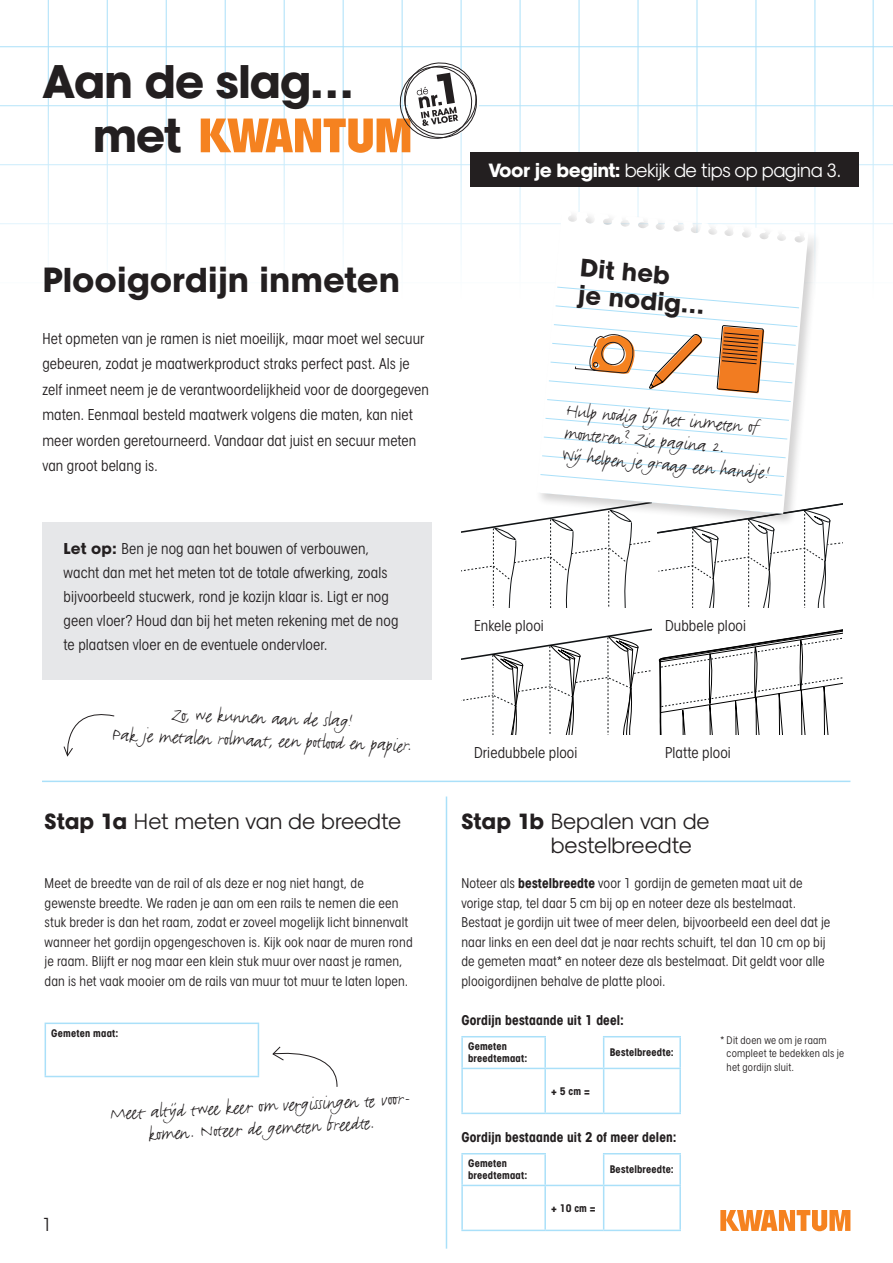
<style>
.page{position:relative;width:893px;height:1263px;background:#fff}
.page>*{position:absolute;margin:0;border:0;box-sizing:border-box;transform-origin:0 0}
.t1{font:700 45px/54px "Kwantum Sans";letter-spacing:-.03em;color:#231f20}
.t2{font:700 33px "Kwantum Sans";color:#231f20}
.t3{font:700 24px/26.7px "Kwantum Sans";color:#231f20}
.t4{font:21px/22.5px "Justlefthand Pro";color:#231f20;text-align:center}
.t5{font:21px/24px "Kwantum Sans";color:#231f20}
.t6{font:18.3px "Kwantum Sans";letter-spacing:-.03em;color:#fff}
.t7{font:18px "Kwantum Sans Con";color:#231f20}
.t8{font:15px/25.5px "Kwantum Sans Con";letter-spacing:.005em;color:#231f20}
.t9{font:13.5px/19.5px "Kwantum Sans Con";letter-spacing:.01em;color:#231f20}
.t10{font:700 13.5px "Kwantum Sans Con";letter-spacing:.01em;color:#231f20}
.t11{font:700 10.5px/12px "Kwantum Sans Con";letter-spacing:.02em;color:#231f20}
.t12{font:10.5px/13.5px "Kwantum Sans Con";letter-spacing:.02em;color:#231f20}
.s1{font-family:"Kwantum Sans";font-weight:700}
.s2{font-weight:700}
</style>
<div class="page">
<hr style="left:0;top:46px;width:893px;height:1px;background:#aae0f9">
<hr style="left:0;top:105px;width:893px;height:1px;background:#aae0f9">
<hr style="left:0;top:164px;width:893px;height:1px;background:#aae0f9">
<hr style="left:0;top:223px;width:893px;height:1px;background:#aae0f9">
<hr style="left:0;top:282px;width:893px;height:1px;background:#aae0f9">
<hr style="left:48px;top:0;width:1px;height:303px;background:#aae0f9">
<hr style="left:107px;top:0;width:1px;height:303px;background:#aae0f9">
<hr style="left:166px;top:0;width:1px;height:303px;background:#aae0f9">
<hr style="left:225px;top:0;width:1px;height:303px;background:#aae0f9">
<hr style="left:284px;top:0;width:1px;height:303px;background:#aae0f9">
<hr style="left:343px;top:0;width:1px;height:303px;background:#aae0f9">
<hr style="left:402px;top:0;width:1px;height:303px;background:#aae0f9">
<hr style="left:461px;top:0;width:1px;height:303px;background:#aae0f9">
<hr style="left:520px;top:0;width:1px;height:303px;background:#aae0f9">
<hr style="left:579px;top:0;width:1px;height:303px;background:#aae0f9">
<hr style="left:638px;top:0;width:1px;height:303px;background:#aae0f9">
<hr style="left:697px;top:0;width:1px;height:303px;background:#aae0f9">
<hr style="left:756px;top:0;width:1px;height:303px;background:#aae0f9">
<hr style="left:815px;top:0;width:1px;height:303px;background:#aae0f9">
<hr style="left:873px;top:0;width:1px;height:303px;background:#aae0f9">
<svg style="left:201px;top:60px;width:281px;height:93px"></svg>
<svg style="left:720px;top:1210px;width:130px;height:21px"></svg>
<div style="left:42px;top:522px;width:390px;height:157px;background:#e6e7e9"></div>
<svg style="left:63px;top:714px;width:52px;height:43px"></svg>
<hr style="left:446px;top:796px;width:1px;height:452px;background:#aae0f9">
<hr style="left:42px;top:781px;width:808px;height:1px;background:#aae0f9">
<hr style="left:45px;top:1022px;width:214px;height:2px;background:#aae0f9">
<hr style="left:45px;top:1024px;width:1px;height:52px;background:#aae0f9">
<hr style="left:258px;top:1024px;width:1px;height:52px;background:#aae0f9">
<hr style="left:45px;top:1076px;width:214px;height:1px;background:#aae0f9">
<svg style="left:272px;top:1046px;width:66px;height:41px"></svg>
<hr style="left:461px;top:1036px;width:85px;height:1px;background:#aae0f9">
<hr style="left:461px;top:1037px;width:2px;height:31px;background:#aae0f9">
<hr style="left:544px;top:1037px;width:2px;height:31px;background:#aae0f9">
<hr style="left:603px;top:1036px;width:78px;height:1px;background:#aae0f9">
<hr style="left:603px;top:1037px;width:1px;height:31px;background:#aae0f9">
<hr style="left:679px;top:1037px;width:2px;height:31px;background:#aae0f9">
<hr style="left:461px;top:1068px;width:84px;height:1px;background:#aae0f9">
<hr style="left:461px;top:1069px;width:2px;height:43px;background:#aae0f9">
<hr style="left:545px;top:1068px;width:59px;height:1px;background:#aae0f9">
<hr style="left:544px;top:1069px;width:2px;height:43px;background:#aae0f9">
<hr style="left:604px;top:1068px;width:77px;height:1px;background:#aae0f9">
<hr style="left:603px;top:1069px;width:1px;height:43px;background:#aae0f9">
<hr style="left:679px;top:1069px;width:2px;height:43px;background:#aae0f9">
<hr style="left:461px;top:1112px;width:84px;height:2px;background:#aae0f9">
<hr style="left:545px;top:1112px;width:59px;height:2px;background:#aae0f9">
<hr style="left:604px;top:1112px;width:77px;height:2px;background:#aae0f9">
<hr style="left:461px;top:1153px;width:85px;height:1px;background:#aae0f9">
<hr style="left:461px;top:1154px;width:2px;height:31px;background:#aae0f9">
<hr style="left:544px;top:1154px;width:2px;height:31px;background:#aae0f9">
<hr style="left:603px;top:1153px;width:78px;height:1px;background:#aae0f9">
<hr style="left:603px;top:1154px;width:1px;height:31px;background:#aae0f9">
<hr style="left:679px;top:1154px;width:2px;height:31px;background:#aae0f9">
<hr style="left:461px;top:1185px;width:84px;height:1px;background:#aae0f9">
<hr style="left:461px;top:1186px;width:2px;height:43px;background:#aae0f9">
<hr style="left:545px;top:1185px;width:59px;height:1px;background:#aae0f9">
<hr style="left:544px;top:1186px;width:2px;height:43px;background:#aae0f9">
<hr style="left:604px;top:1185px;width:77px;height:1px;background:#aae0f9">
<hr style="left:603px;top:1186px;width:1px;height:43px;background:#aae0f9">
<hr style="left:679px;top:1186px;width:2px;height:43px;background:#aae0f9">
<hr style="left:461px;top:1229px;width:84px;height:2px;background:#aae0f9">
<hr style="left:545px;top:1229px;width:59px;height:2px;background:#aae0f9">
<hr style="left:604px;top:1229px;width:77px;height:2px;background:#aae0f9">
<svg style="left:461px;top:503px;width:381px;height:104px"></svg>
<svg style="left:461px;top:628px;width:190px;height:106px"></svg>
<svg style="left:658px;top:629px;width:184px;height:105px"></svg>
<div style="left:471px;top:153px;width:388px;height:34px;background:#231f20"></div>
<div style="left:535px;top:208px;width:286px;height:318px;background:#231f20;opacity:.2"></div>
<svg style="left:537px;top:210px;width:271px;height:304px"></svg>
<svg style="left:539px;top:283px;width:269px;height:230px"></svg>
<svg style="left:575px;top:332px;width:66px;height:42px"></svg>
<svg style="left:649px;top:334px;width:53px;height:55px"></svg>
<svg style="left:716px;top:326px;width:48px;height:67px;background:#d07f41"></svg>
<h1 class="t1" style="left:93px;top:53px;width:263px;text-indent:-50px">Aan de slag… met</h1>
<h2 class="t2" style="left:42px;top:258px;width:359px">Plooigordijn inmeten</h2>
<p class="t8" style="left:42px;top:325px;width:388px">Het opmeten van je ramen is niet moeilijk, maar moet wel secuur gebeuren, zodat je maatwerkproduct straks perfect past. Als je zelf inmeet neem je de verantwoordelijkheid voor de doorgegeven maten. Eenmaal besteld maatwerk volgens die maten, kan niet meer worden geretourneerd. Vandaar dat juist en secuur meten van groot belang is.</p>
<p class="t8" style="left:64px;top:537px;width:336px;line-height:24px"><span class="s1">Let op:</span> Ben je nog aan het bouwen of verbouwen, wacht dan met het meten tot de totale afwerking, zoals bijvoorbeeld stucwerk, rond je kozijn klaar is. Ligt er nog geen vloer? Houd dan bij het meten rekening met de nog te plaatsen vloer en de eventuele ondervloer.</p>
<h3 class="t4" style="left:114px;top:700px;width:301px;rotate:2deg">Zo, we kunnen aa n de slag!<br>Pak je metalen rolmaa t, een potlood en papie r.</h3>
<h3 class="t5" style="left:45px;top:809px;width:358px"><span class="s2">Stap 1a</span> Het meten van de breedte</h3>
<p class="t9" style="left:45px;top:874px;width:370px">Meet de breedte van de rail of als deze er nog niet hangt, de gewenste breedte. We raden je aan om een rails te nemen die een stuk breder is dan het raam, zodat er zoveel mogelijk licht binnenvalt wanneer het gordijn opgengeschoven is. Kijk ook naar de muren rond je raam. Blijft er nog maar een klein stuk muur over naast je ramen, dan is het vaak mooier om de rails van muur tot muur te laten lopen.</p>
<p class="t11" style="left:51px;top:1027px;width:69px">Gemeten maat:</p>
<h3 class="t7" style="left:43px;top:1213px;width:11px">1</h3>
<h3 class="t4" style="left:109px;top:1102px;width:307px;rotate:-3deg">Mee t altij d twee keer om ver gissingen te voor&shy;komen . Noteer de gemete n bree dte .</h3>
<h3 class="t6" style="left:488px;top:158px;width:354px"><span class="s2">Voor je begint:</span> bekijk de tips op pagina 3.</h3>
<h3 class="t3" style="left:581px;top:254px;width:129px;rotate:5deg">Dit heb<br>je nodig…</h3>
<h3 class="t4" style="left:567px;top:398px;width:210px;text-align:left;rotate:5deg">Hulp nodig bij het inmete n of mon te ren ? Zie pagina 2.<br>Wij helpen je graa g een handje!</h3>
<p class="t8" style="left:474px;top:613px;width:71px">Enkele plooi</p>
<p class="t8" style="left:665px;top:613px;width:83px">Dubbele plooi</p>
<p class="t8" style="left:474px;top:740px;width:105px">Driedubbele plooi</p>
<p class="t8" style="left:665px;top:740px;width:67px">Platte plooi</p>
<h3 class="t5" style="left:551px;top:809px;width:160px;text-indent:-89px"><span class="s2">Stap 1b</span> Bepalen van de bestelbreedte</h3>
<p class="t9" style="left:461px;top:874px;width:371px">Noteer als <span class="s2">bestelbreedte</span> voor 1 gordijn de gemeten maat uit de vorige stap, tel daar 5 cm bij op en noteer deze als bestelmaat.<br>Bestaat je gordijn uit twee of meer delen, bijvoorbeeld een deel dat je naar links en een deel dat je naar rechts schuift, tel dan 10 cm op bij de gemeten maat* en noteer deze als bestelmaat. Dit geldt voor alle plooigordijnen behalve de platte plooi.</p>
<p class="t10" style="left:461px;top:1011px;width:164px">Gordijn bestaande uit 1 deel:</p>
<p class="t11" style="left:468px;top:1040px;width:61px">Gemeten breedtemaat:</p>
<p class="t11" style="left:610px;top:1046px;width:66px">Bestelbreedte:</p>
<p class="t11" style="left:551px;top:1085px;width:40px">+ 5 cm =</p>
<p class="t10" style="left:461px;top:1128px;width:217px">Gordijn bestaande uit 2 of meer delen:</p>
<p class="t11" style="left:468px;top:1157px;width:61px">Gemeten breedtemaat:</p>
<p class="t11" style="left:610px;top:1163px;width:66px">Bestelbreedte:</p>
<p class="t11" style="left:551px;top:1202px;width:46px">+ 10 cm =</p>
<p class="t12" style="left:727px;top:1033px;width:119px;text-indent:-6px">* Dit doen we om je raam compleet te bedekken als je het gordijn sluit.</p>
</div>
